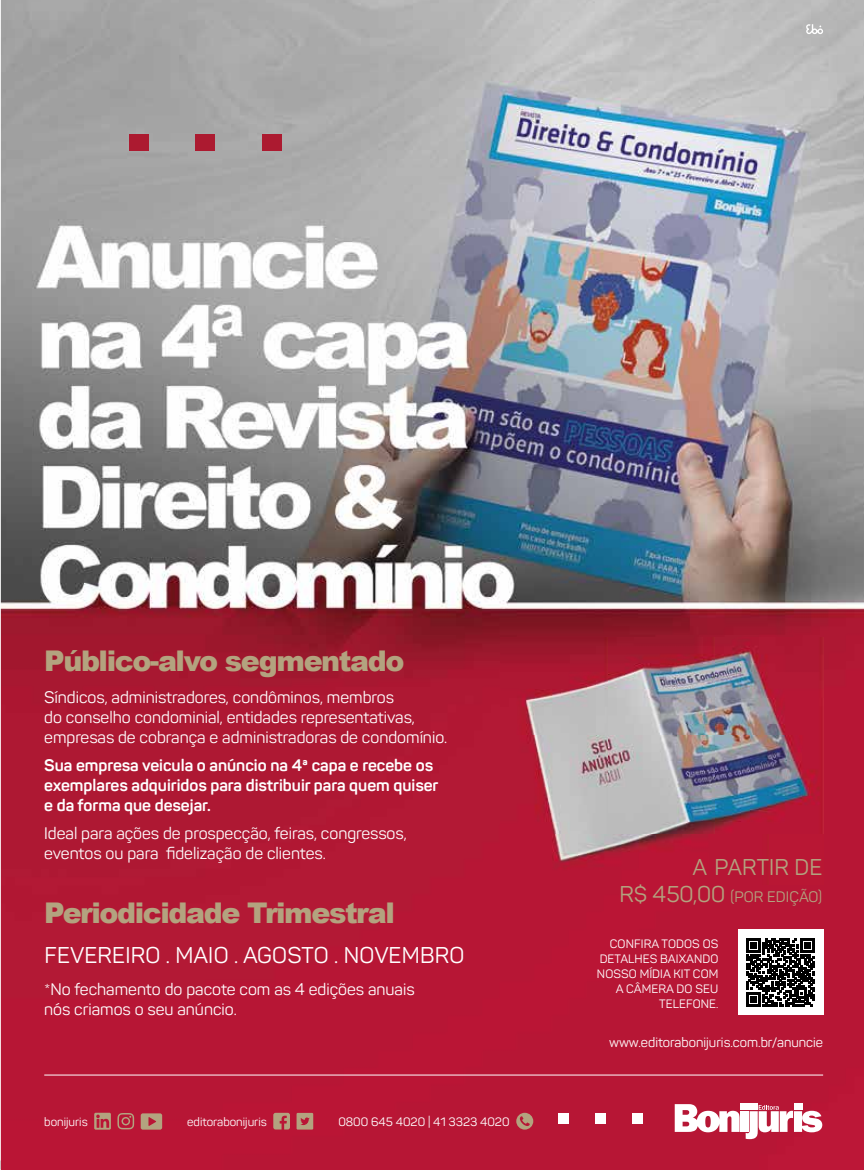
<style>
.page{position:relative;width:864px;height:1170px;background:#fff}
.page>*{position:absolute;margin:0;border:0;box-sizing:border-box;transform-origin:0 0}
.t1{font:900 28.5px "Arial";letter-spacing:-.05em;color:#b3a37f}
.t2{font:22.5px "Panton";color:#fff}
.t3{font:22.5px "Panton";color:#b3a37f}
.t4{font:16.5px/19.8px "Panton";color:#fff}
.t5{font:700 16.5px/19.8px "Panton";color:#fff}
.t6{font:15px "Panton";color:#b3a37f}
.t7{font:13.5px "Panton";color:#fff}
.t8{font:12px/15px "Panton";color:#fff;text-align:right}
.s1{font-size:22.5px}
</style>
<div class="page">
<img style="left:1px;top:0;width:862px;height:1169px">
<svg style="left:117px;top:1112px;width:17px;height:17px"></svg>
<svg style="left:94px;top:1112px;width:17px;height:17px"></svg>
<svg style="left:141px;top:1113px;width:21px;height:16px"></svg>
<svg style="left:273px;top:1112px;width:17px;height:17px"></svg>
<svg style="left:296px;top:1112px;width:17px;height:17px"></svg>
<svg style="left:516px;top:1112px;width:17px;height:17px"></svg>
<div style="left:558px;top:1113px;width:11px;height:11px;background:#fff"></div>
<div style="left:595px;top:1113px;width:11px;height:11px;background:#fff"></div>
<div style="left:632px;top:1113px;width:11px;height:11px;background:#fff"></div>
<div style="left:740px;top:1111px;width:8px;height:20px;background:#fff"></div>
<div style="left:740px;top:1103px;width:8px;height:6px;background:#fff"></div>
<div style="left:749px;top:1103px;width:8px;height:6px;background:#fff"></div>
<div style="left:793px;top:1103px;width:8px;height:6px;background:#fff"></div>
<svg style="left:745px;top:1104px;width:76px;height:34px"></svg>
<svg style="left:674px;top:1103px;width:65px;height:29px"></svg>
<div style="left:129px;top:134px;width:20px;height:17px;background:#ac1a30"></div>
<div style="left:196px;top:134px;width:19px;height:17px;background:#ac1a30"></div>
<div style="left:262px;top:134px;width:19px;height:17px;background:#ac1a30"></div>
<hr style="left:44px;top:1074px;width:778px;height:1px;background:#fff">
<svg style="left:805px;top:24px;width:17px;height:10px"></svg>
<div style="left:737px;top:929px;width:85px;height:85px;background:#fff"></div>
<svg style="left:746px;top:938px;width:68px;height:68px"></svg>
<img style="left:500px;top:637px;width:322px;height:247px">
<svg style="left:0;top:318px;width:1px;height:27px"></svg>
<h1 class="t1" style="left:44px;top:639px;width:361px">Público-alvo segmentado</h1>
<p class="t4" style="left:44px;top:687px;width:404px">Síndicos, administradores, condôminos, membros<br>do conselho condominial, entidades representativas, empresas de cobrança e administradoras de condomínio.</p>
<p class="t5" style="left:44px;top:755px;width:395px">Sua empresa veicula o anúncio na 4ª capa e recebe os exemplares adquiridos para distribuir para quem quiser e da forma que desejar.</p>
<p class="t4" style="left:44px;top:823px;width:364px">Ideal para ações de prospecção, feiras, congressos, eventos ou para fidelização de clientes.</p>
<h1 class="t1" style="left:44px;top:891px;width:352px">Periodicidade Trimestral</h1>
<h2 class="t2" style="left:44px;top:940px;width:421px">FEVEREIRO . MAIO . AGOSTO . NOVEMBRO</h2>
<p class="t4" style="left:44px;top:979px;width:371px">*No fechamento do pacote com as 4 edições anuais nós criamos o seu anúncio.</p>
<p class="t8" style="left:44px;top:1113px;width:45px">bonijuris</p>
<p class="t8" style="left:187px;top:1113px;width:81px">editorabonijuris</p>
<p class="t8" style="left:338px;top:1113px;width:173px">0800 645 4020 | 41 3323 4020</p>
<h2 class="t3" style="left:692px;top:853px;width:131px">A PARTIR DE</h2>
<p class="t6" style="left:619px;top:887px;width:204px"><span class="s1">R$ 450,00</span> (POR EDIÇÃO)</p>
<p class="t8" style="left:596px;top:935px;width:123px">CONFIRA TODOS OS<br>DETALHES BAIXANDO<br>NOSSO MÍDIA KIT COM<br>A CÂMERA DO SEU<br>TELEFONE.</p>
<p class="t7" style="left:609px;top:1033px;width:215px">www.editorabonijuris.com.br/anuncie</p>
</div>
